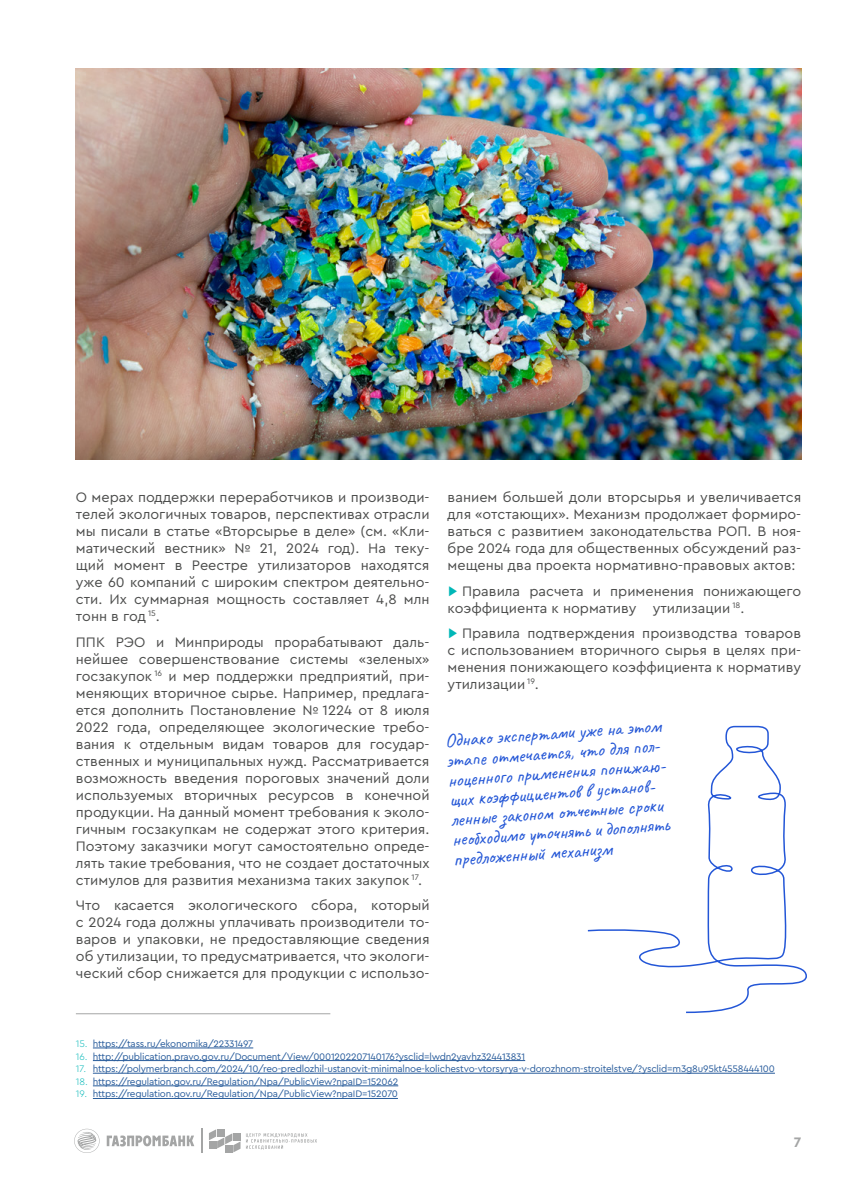
<style>
.page{position:relative;width:851px;height:1191px;background:#fff}
.page>*{position:absolute;margin:0;border:0;box-sizing:border-box;transform-origin:0 0}
.t1{font:19.35px/19.8px "Caveat";color:#2356d6}
.t2{font:14.4px/17px "Cera CY";color:#4b4c4b;text-align:justify}
.t3{font:700 14.4px "Cera CY";color:#a4a5a5}
.t4{font:9.9px "Cera CY";letter-spacing:-.02em;color:#275b9b}
.s1{color:#00b7b7}
.s2{font-family:"Cera Pro";font-weight:300;color:#00b7b7}
</style>
<div class="page">
<hr style="left:93px;top:1047px;width:160px;height:1px;background:#275b9b">
<hr style="left:93px;top:1060px;width:432px;height:1px;background:#275b9b">
<hr style="left:93px;top:1072px;width:681px;height:1px;background:#275b9b">
<hr style="left:93px;top:1085px;width:305px;height:1px;background:#275b9b">
<hr style="left:93px;top:1098px;width:305px;height:1px;background:#275b9b">
<hr style="left:76px;top:1013px;width:254px;height:1px;background:#a4a5a5">
<img style="left:76px;top:68px;width:725px;height:391px">
<svg style="left:587px;top:725px;width:220px;height:288px"></svg>
<svg style="left:74px;top:1128px;width:26px;height:25px"></svg>
<svg style="left:107px;top:1135px;width:87px;height:11px"></svg>
<hr style="left:201px;top:1128px;width:2px;height:25px;background:#a4a5a5">
<svg style="left:209px;top:1129px;width:31px;height:23px"></svg>
<svg style="left:246px;top:1133px;width:71px;height:16px"></svg>
<p class="t2" style="left:76px;top:488px;width:355px">О мерах поддержки переработчиков и производи&shy;телей экологичных товаров, перспективах отрасли мы писали в статье «Вторсырье в деле» (см. «Кли&shy;матический вестник» № 21, 2024 год). На теку&shy;щий момент в Реестре утилизаторов находятся уже 60 компаний с широким спектром деятельно&shy;сти. Их суммарная мощность составляет 4,8 млн тонн в год <sup>15</sup>.</p>
<p class="t2" style="left:76px;top:632px;width:355px">ППК РЭО и Минприроды прорабатывают даль&shy;нейшее совершенствование системы «зеленых» госзакупок <sup>16</sup> и мер поддержки предприятий, при&shy;меняющих вторичное сырье. Например, предлага&shy;ется дополнить Постановление № 1224 от 8 июля 2022 года, определяющее экологические требо&shy;вания к отдельным видам товаров для государ&shy;ственных и муниципальных нужд. Рассматривается возможность введения пороговых значений доли используемых вторичных ресурсов в конечной продукции. На данный момент требования к эколо&shy;гичным госзакупкам не содержат этого критерия.<br>Поэтому заказчики могут самостоятельно опреде&shy;лять такие требования, что не создает достаточных стимулов для развития механизма таких закупок <sup>17</sup>.</p>
<p class="t2" style="left:76px;top:896px;width:355px">Что касается экологического сбора, который с 2024 года должны уплачивать производители то&shy;варов и упаковки, не предоставляющие сведения об утилизации, то предусматривается, что экологи&shy;ческий сбор снижается для продукции с использо-</p>
<p class="t2" style="left:447px;top:488px;width:355px">ванием большей доли вторсырья и увеличивается для «отстающих». Механизм продолжает формиро&shy;ваться с развитием законодательства РОП. В ноя&shy;бре 2024 года для общественных обсуждений раз&shy;мещены два проекта нормативно-правовых актов:</p>
<p class="t2" style="left:447px;top:581px;width:355px"><span class="s1">▶</span> Правила расчета и применения понижающего коэффициента к нормативу утилизации <sup>18</sup>.</p>
<p class="t2" style="left:447px;top:624px;width:355px"><span class="s1">▶</span> Правила подтверждения производства товаров с использованием вторичного сырья в целях при&shy;менения понижающего коэффициента к нормативу утилизации <sup>19</sup>.</p>
<h1 class="t1" style="left:444px;top:730px;width:223px;rotate:-4deg">Однако экспертами уже на этом этапе отмечается, что для пол&shy;ноценного применения понижаю&shy;щих коэффициентов в установ&shy;ленные законом отчетные сроки необходимо уточнять и дополнять предложенный механизм</h1>
<p class="t4" style="left:76px;top:1037px;width:179px"><span class="s2">15.</span> https://tass.ru/ekonomika/22331497</p>
<p class="t4" style="left:76px;top:1049px;width:451px"><span class="s2">16.</span> http://publication.pravo.gov.ru/Document/View/0001202207140176?ysclid=lwdn2yavhz324413831</p>
<p class="t4" style="left:76px;top:1062px;width:700px"><span class="s2">17.</span> https://polymerbranch.com/2024/10/reo-predlozhil-ustanovit-minimalnoe-kolichestvo-vtorsyrya-v-dorozhnom-stroitelstve/?ysclid=m3g8u95kt4558444100</p>
<p class="t4" style="left:76px;top:1075px;width:324px"><span class="s2">18.</span> https://regulation.gov.ru/Regulation/Npa/PublicView?npaID=152062</p>
<p class="t4" style="left:76px;top:1087px;width:323px"><span class="s2">19.</span> https://regulation.gov.ru/Regulation/Npa/PublicView?npaID=152070</p>
<p class="t3" style="left:793px;top:1132px;width:9px">7</p>
</div>
